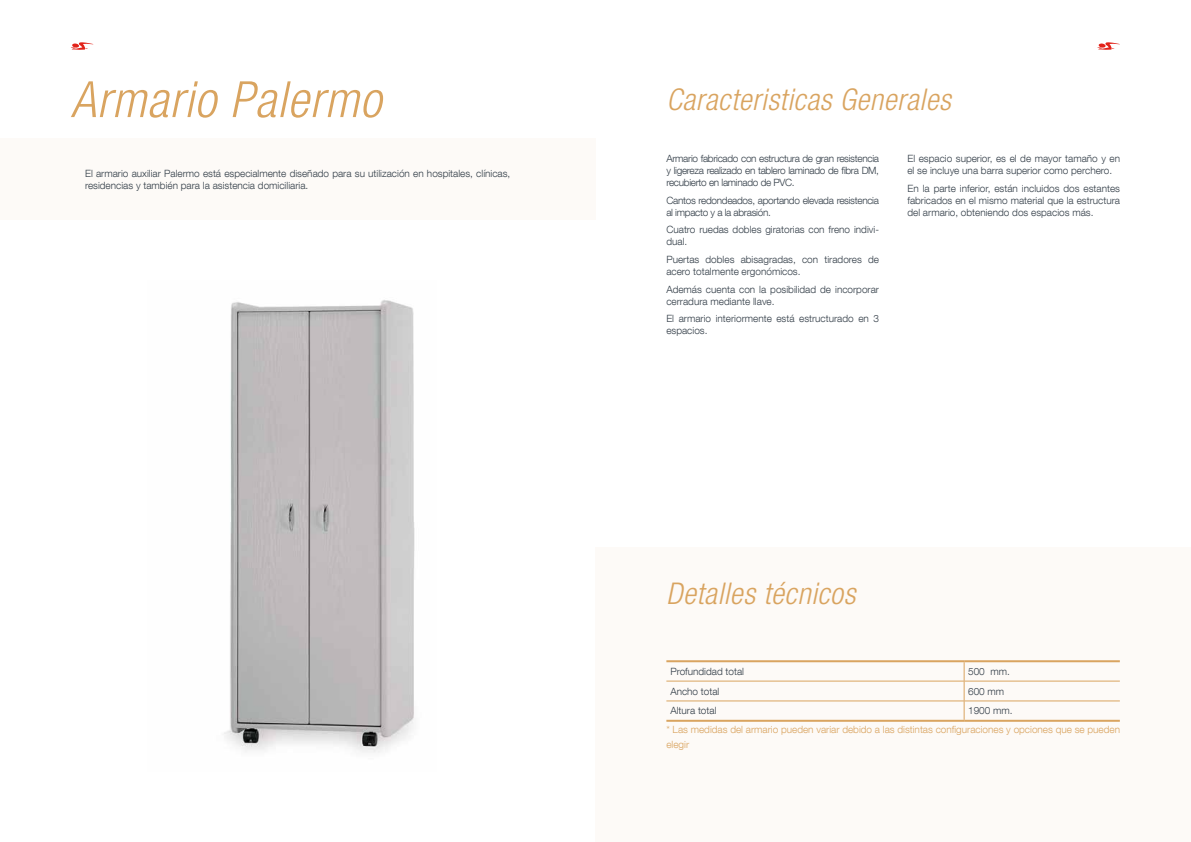
<style>
.page{position:relative;width:1191px;height:842px;background:#fff}
.page>*{position:absolute;margin:0;border:0;box-sizing:border-box;transform-origin:0 0}
.t1{font:italic 300 condensed 50px "Helvetica Neue LT Com";letter-spacing:.02em;color:#d9a460}
.t2{font:italic 300 condensed 30px "Helvetica Neue LT Com";letter-spacing:.02em;color:#d9a460}
.t3{font:300 10px/12px "Helvetica Neue LT Com";color:#333e48}
.t4{font:300 10px/15px "Helvetica Neue LT Com";color:#d9a460}
.t5{font:300 10px/12px "Helvetica Neue LT Com";letter-spacing:-.03em;color:#333e48}
</style>
<div class="page">
<svg style="left:71px;top:42px;width:23px;height:8px"></svg>
<svg style="left:1097px;top:42px;width:23px;height:8px"></svg>
<div style="left:0;top:138px;width:595px;height:82px;background:#fdfaf7"></div>
<img style="left:224px;top:300px;width:191px;height:453px">
<div style="left:595px;top:548px;width:596px;height:294px;background:#fdfaf7"></div>
<hr style="left:666px;top:660px;width:298px;height:2px;background:#d9a460">
<hr style="left:964px;top:660px;width:155px;height:2px;background:#d9a460">
<hr style="left:666px;top:681px;width:298px;height:1px;background:#d9a460">
<hr style="left:964px;top:681px;width:155px;height:1px;background:#d9a460">
<hr style="left:666px;top:701px;width:298px;height:1px;background:#d9a460">
<hr style="left:666px;top:720px;width:298px;height:2px;background:#d9a460">
<svg style="left:964px;top:662px;width:1px;height:58px"></svg>
<hr style="left:964px;top:701px;width:155px;height:1px;background:#d9a460">
<hr style="left:964px;top:720px;width:155px;height:2px;background:#d9a460">
<h1 class="t1" style="left:71px;top:71px;width:312px">Armario Palermo</h1>
<p class="t3" style="left:85px;top:167px;width:427px">El armario auxiliar Palermo está especialmente diseñado para su utilización en hospitales, clínicas, residencias y también para la asistencia domiciliaria.</p>
<h2 class="t2" style="left:666px;top:82px;width:286px">Caracteristicas Generales</h2>
<p class="t3" style="left:666px;top:152px;width:214px;text-align:justify">Armario fabricado con estructura de gran resistencia y ligereza realizado en tablero laminado de fibra DM, recubierto en laminado de PVC.</p>
<p class="t5" style="left:666px;top:194px;width:214px">Cantos redondeados, aportando elevada resistencia al impacto y a la abrasión.</p>
<p class="t3" style="left:666px;top:223px;width:214px">Cuatro ruedas dobles giratorias con freno indivi&shy;dual.</p>
<p class="t3" style="left:666px;top:253px;width:214px">Puertas dobles abisagradas, con tiradores de acero totalmente ergonómicos.</p>
<p class="t3" style="left:666px;top:283px;width:214px">Además cuenta con la posibilidad de incorporar cerradura mediante llave.</p>
<p class="t3" style="left:666px;top:312px;width:214px">El armario interiormente está estructurado en 3 espacios.</p>
<p class="t3" style="left:907px;top:152px;width:214px">El espacio superior, es el de mayor tamaño y en el se incluye una barra superior como perchero.</p>
<p class="t3" style="left:907px;top:182px;width:214px;text-align:justify">En la parte inferior, están incluidos dos estantes fabricados en el mismo material que la estructura del armario, obteniendo dos espacios más.</p>
<h2 class="t2" style="left:666px;top:576px;width:190px">Detalles técnicos</h2>
<p class="t3" style="left:670px;top:665px;width:75px">Profundidad total</p>
<p class="t3" style="left:968px;top:665px;width:43px">500 mm.</p>
<p class="t3" style="left:670px;top:685px;width:51px">Ancho total</p>
<p class="t3" style="left:968px;top:685px;width:38px">600 mm</p>
<p class="t3" style="left:670px;top:705px;width:48px">Altura total</p>
<p class="t3" style="left:968px;top:705px;width:46px">1900 mm.</p>
<p class="t4" style="left:666px;top:721px;width:455px">* Las medidas del armario pueden variar debido a las distintas configuraciones y opciones que se pueden elegir</p>
</div>
